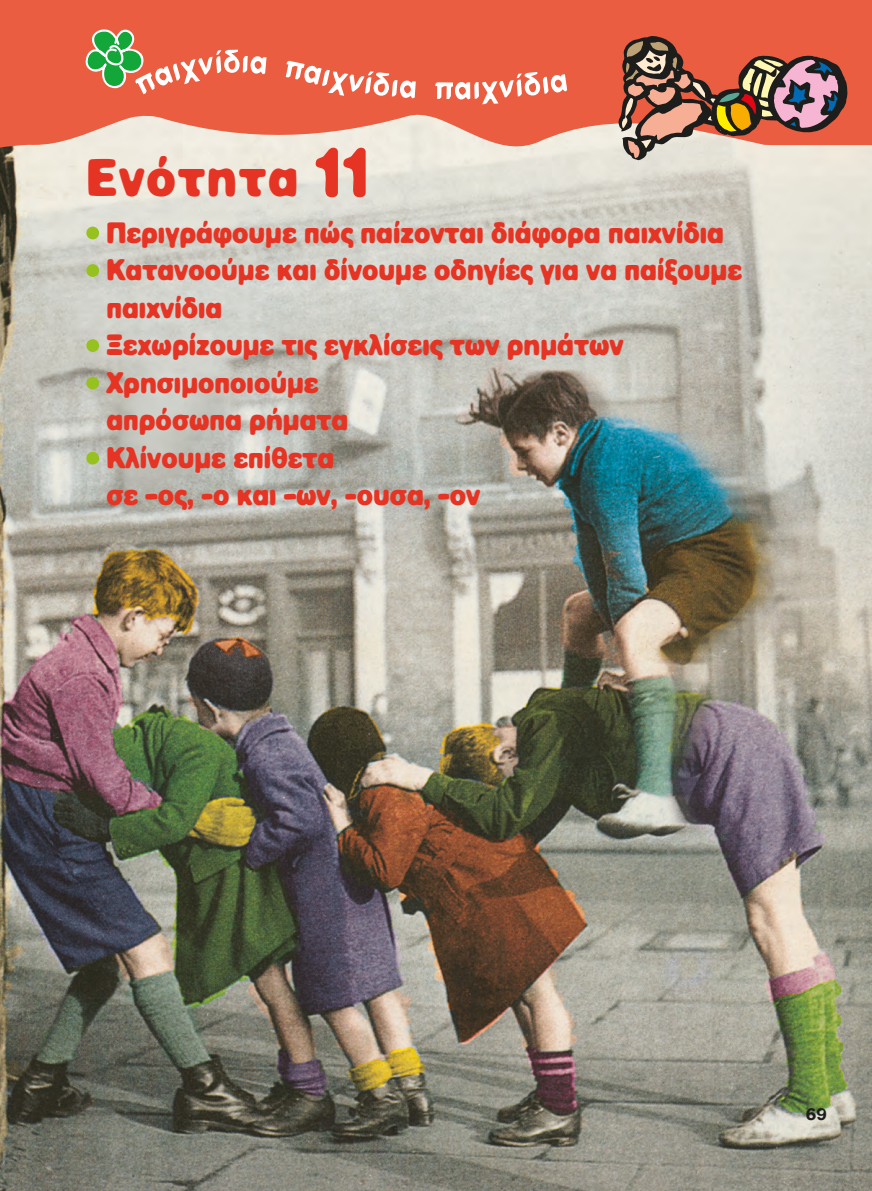
<style>
.page{position:relative;width:872px;height:1191px;background:#fff}
.page>*{position:absolute;margin:0;border:0;box-sizing:border-box;transform-origin:0 0}
.ENOTHTA{font:54px "CF Fat";letter-spacing:.04em;color:#e63424;scale:.9 1}
.ENOTHTA_PERIEXOMENA{font:30px/37.5px "CF Fat";color:#e63424;scale:.9 1}
.KEIMENO{font:16.5px "CF Milk";color:#1d1d1b;scale:1.2 1}
.s1{font-size:72px}
</style>
<div class="page">
<img style="left:0;top:160px;width:872px;height:1030px">
<div style="left:86px;top:226px;width:13px;height:13px;background:#96c11f;border-radius:50%"></div>
<div style="left:86px;top:264px;width:13px;height:13px;background:#96c11f;border-radius:50%"></div>
<div style="left:86px;top:339px;width:13px;height:13px;background:#96c11f;border-radius:50%"></div>
<div style="left:86px;top:376px;width:13px;height:13px;background:#96c11f;border-radius:50%"></div>
<div style="left:86px;top:451px;width:13px;height:13px;background:#96c11f;border-radius:50%"></div>
<svg style="left:0;top:0;width:872px;height:160px;background:#eb7960"></svg>
<svg style="left:286px;top:61px;width:130px;height:37px"></svg>
<svg style="left:435px;top:72px;width:132px;height:32px"></svg>
<svg style="left:618px;top:35px;width:230px;height:125px;background:#ad7462"></svg>
<svg style="left:85px;top:28px;width:181px;height:66px;background:#d1805d"></svg>
<p class="ENOTHTA" style="left:86px;top:146px;width:315px">Ενότητα <span class="s1">11</span></p>
<p class="ENOTHTA_PERIEXOMENA" style="left:106px;top:212px;width:688px">Περιγράφουμε πώς παίζονται διάφορα παιχνίδια</p>
<p class="ENOTHTA_PERIEXOMENA" style="left:106px;top:250px;width:708px">Κατανοούμε και δίνουμε οδηγίες για να παίξουμε παιχνίδια</p>
<p class="ENOTHTA_PERIEXOMENA" style="left:106px;top:325px;width:576px">Ξεχωρίζουμε τις εγκλίσεις των ρημάτων</p>
<p class="ENOTHTA_PERIEXOMENA" style="left:106px;top:362px;width:270px">Χρησιμοποιούμε απρόσωπα ρήματα</p>
<p class="ENOTHTA_PERIEXOMENA" style="left:106px;top:437px;width:417px">Κλίνουμε επίθετα<br>σε –ος, -ο και –ων, -ουσα, -ον</p>
<p class="KEIMENO" style="left:806px;top:1105px;width:19px">69</p>
</div>
